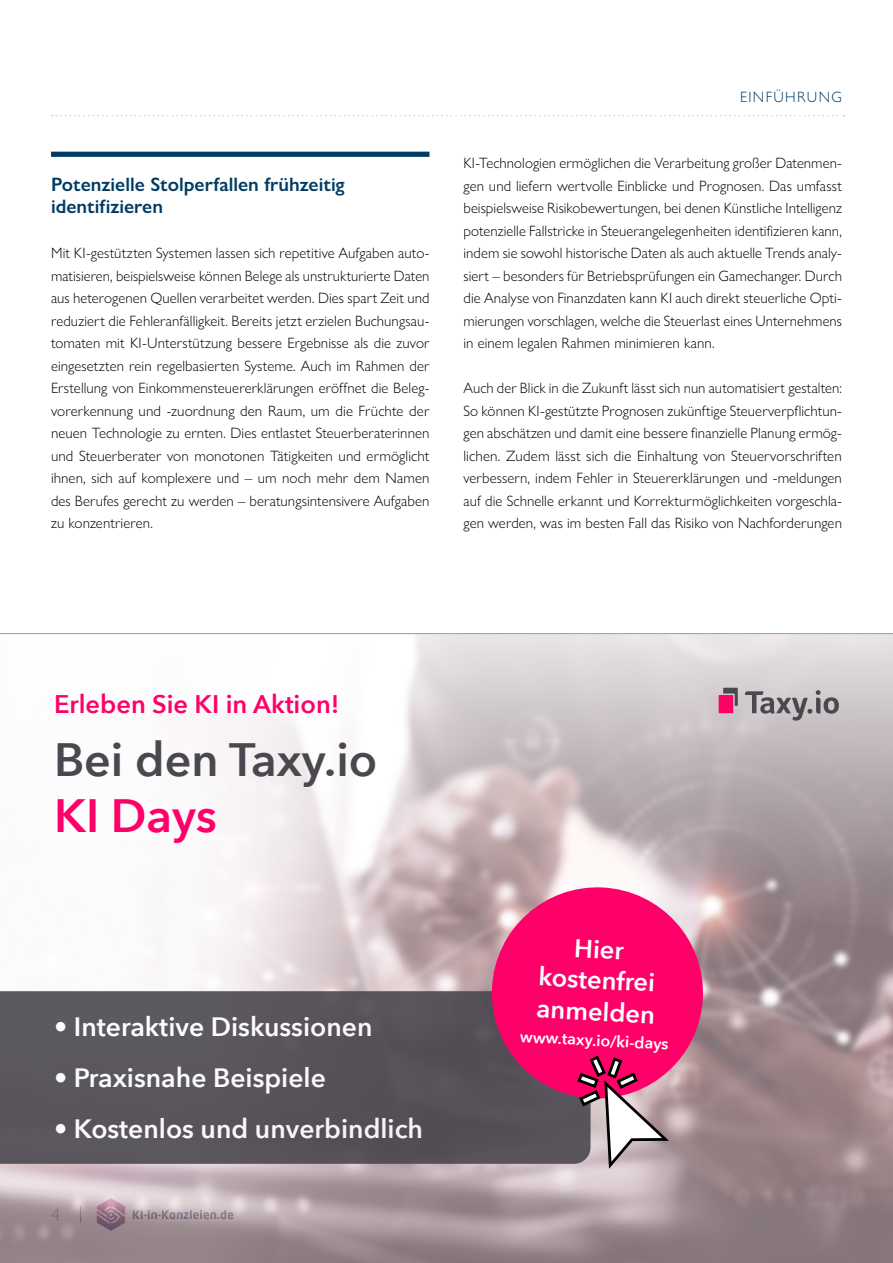
<style>
.page{position:relative;width:893px;height:1263px;background:#fff}
.page>*{position:absolute;margin:0;border:0;box-sizing:border-box;transform-origin:0 0}
.t1{font:600 46.65px/55.9px "Avenir Next";color:#4b474f}
.t2{font:600 26.55px "Avenir Next";color:#fff}
.t3{font:600 25.5px/31.2px "Avenir Next";color:#fff;text-align:center}
.t4{font:600 25.5px "Avenir Next";color:#ff0068}
.h2_ZwischenU{font:600 19.5px/22.5px "Gill Sans Nova";color:#003b63}
.t5{font:300 18px "Gill Sans Nova";color:#6f6f6e}
.t6{font:600 15.9px "Avenir Next";color:#fff}
.t7{font:300 15px/22.5px "Gill Sans Nova";letter-spacing:.005em;color:#000;text-align:justify}
.t8{font:300 15px "Gill Sans Nova";color:#003b63}
.s1{color:#ff0068}
</style>
<div class="page">
<svg style="left:52px;top:115px;width:792px;height:1px"></svg>
<div style="left:51px;top:152px;width:378px;height:5px;background:#003b63"></div>
<img style="left:0;top:634px;width:893px;height:629px">
<div style="left:0;top:991px;width:576px;height:173px;background:#59545c"></div>
<svg style="left:489px;top:884px;width:217px;height:217px;background:#ea2977"></svg>
<svg style="left:723px;top:688px;width:15px;height:18px"></svg>
<svg style="left:745px;top:690px;width:94px;height:31px;background:#a8a2a6"></svg>
<div style="left:719px;top:695px;width:14px;height:18px;background:#ff0068"></div>
<svg style="left:576px;top:1054px;width:96px;height:118px;background:#be7b96"></svg>
<hr style="left:0;top:633px;width:893px;height:1px;background:#9c9d9d">
<p class="h2_ZwischenU" style="left:51px;top:173px;width:295px">Potenzielle Stolperfallen frühzeitig identifizieren</p>
<p class="t7" style="left:51px;top:242px;width:380px">Mit KI-gestützten Systemen lassen sich repetitive Aufgaben auto&shy;matisieren, beispielsweise können Belege als unstrukturierte Daten aus heterogenen Quellen verarbeitet werden. Dies spart Zeit und reduziert die Fehleranfälligkeit. Bereits jetzt erzielen Buchungsau&shy;tomaten mit KI-Unterstützung bessere Ergebnisse als die zuvor eingesetzten rein regelbasierten Systeme. Auch im Rahmen der Erstellung von Einkommensteuererklärungen eröffnet die Beleg&shy;vorerkennung und -zuordnung den Raum, um die Früchte der neuen Technologie zu ernten. Dies entlastet Steuerberaterinnen und Steuerberater von monotonen Tätigkeiten und ermöglicht ihnen, sich auf komplexere und – um noch mehr dem Namen des Berufes gerecht zu werden – beratungsintensivere Aufgaben zu konzentrieren.</p>
<p class="t8" style="left:740px;top:88px;width:19px">Einführ</p>
<p class="t8" style="left:807px;top:88px;width:24px">ung</p>
<p class="t7" style="left:463px;top:152px;width:380px">KI-Technologien ermöglichen die Verarbeitung großer Datenmen&shy;gen und liefern wertvolle Einblicke und Prognosen. Das umfasst beispielsweise Risikobewertungen, bei denen Künstliche Intelligenz potenzielle Fallstricke in Steuerangelegenheiten identifizieren kann, indem sie sowohl historische Daten als auch aktuelle Trends analy&shy;siert – besonders für Betriebsprüfungen ein Gamechanger. Durch die Analyse von Finanzdaten kann KI auch direkt steuerliche Opti&shy;mierungen vorschlagen, welche die Steuerlast eines Unternehmens in einem legalen Rahmen minimieren kann.</p>
<p class="t7" style="left:463px;top:377px;width:380px">Auch der Blick in die Zukunft lässt sich nun automatisiert gestalten:<br>So können KI-gestützte Prognosen zukünftige Steuerverpflichtun&shy;gen abschätzen und damit eine bessere finanzielle Planung ermög&shy;lichen. Zudem lässt sich die Einhaltung von Steuervorschriften verbessern, indem Fehler in Steuererklärungen und -meldungen auf die Schnelle erkannt und Korrekturmöglichkeiten vorgeschla&shy;gen werden, was im besten Fall das Risiko von Nachforderungen</p>
<p class="t4" style="left:54px;top:682px;width:287px">Erleben Sie KI in Aktion!</p>
<p class="t1" style="left:54px;top:731px;width:325px">Bei den Taxy.io<br><span class="s1">KI Days</span></p>
<h2 class="t2" style="left:54px;top:1004px;width:320px">• Interaktive Diskussionen</h2>
<h2 class="t2" style="left:54px;top:1055px;width:273px">• Praxisnahe Beispiele</h2>
<h2 class="t2" style="left:54px;top:1106px;width:371px">• Kostenlos und unverbindlich</h2>
<p class="t5" style="left:51px;top:1204px;width:10px">4</p>
<p class="t3" style="left:541px;top:930px;width:120px;rotate:3deg">Hier kostenfrei anmelden</p>
<p class="t6" style="left:521px;top:1023px;width:150px;rotate:3deg">www.taxy.io/ki-days</p>
</div>
